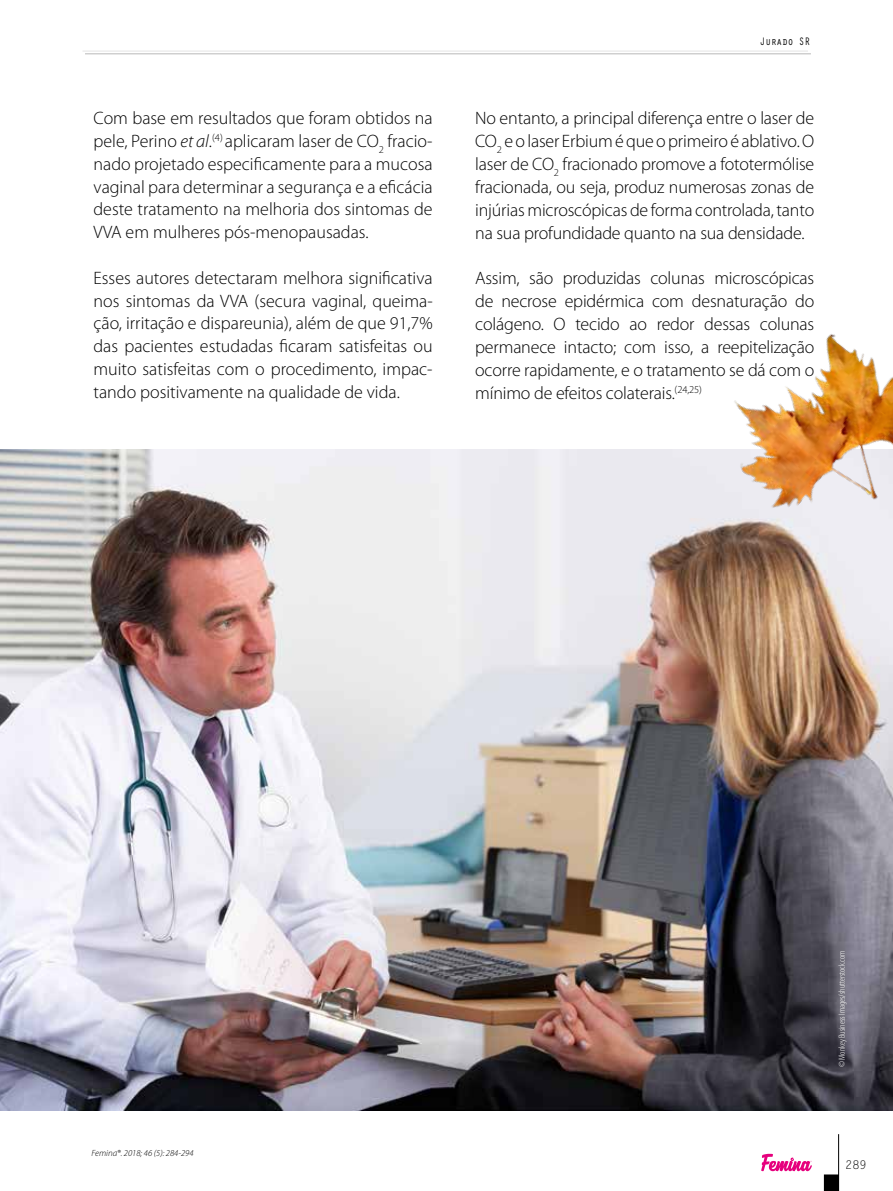
<style>
.page{position:relative;width:893px;height:1191px;background:#fff}
.page>*{position:absolute;margin:0;border:0;box-sizing:border-box;transform-origin:0 0}
.t1{font:300 18px/22.8px "Myriad Pro";letter-spacing:-.01em;color:#000;text-align:justify}
.t2{font:12px "Letter Gothic Std";color:#000}
.t3{font:11.25px "Orator Std";letter-spacing:-.02em;color:#000;scale:.85 1}
.t4{font:300 condensed 9px "Myriad Pro";color:#fff}
.t5{font:italic 300 9px "Myriad Pro";color:#000}
.s1{font-style:italic}
</style>
<div class="page">
<hr style="left:85px;top:53px;width:726px;height:2px;background:#000;opacity:.2">
<hr style="left:82px;top:50px;width:726px;height:2px;background:#ededed">
<img style="left:1px;top:449px;width:892px;height:661px">
<img style="left:692px;top:334px;width:201px;height:228px">
<hr style="left:838px;top:1134px;width:1px;height:57px;background:#000">
<svg style="left:824px;top:1174px;width:15px;height:17px"></svg>
<svg style="left:761px;top:1153px;width:51px;height:19px"></svg>
<p class="t1" style="left:94px;top:107px;width:341px">Com base em resultados que foram obtidos na pele, Perino <span class="s1">et al</span>.<sup>(4)</sup> aplicaram laser de CO<sub>2</sub> fracio&shy;nado projetado especificamente para a mucosa vaginal para determinar a segurança e a eficácia deste tratamento na melhoria dos sintomas de VVA em mulheres pós-menopausadas.</p>
<p class="t1" style="left:94px;top:267px;width:341px">Esses autores detectaram melhora significativa nos sintomas da VVA (secura vaginal, queima&shy;ção, irritação e dispareunia), além de que 91,7% das pacientes estudadas ficaram satisfeitas ou muito satisfeitas com o procedimento, impac&shy;tando positivamente na qualidade de vida.</p>
<p class="t3" style="left:760px;top:33px;width:60px">Jurado SR</p>
<p class="t1" style="left:475px;top:107px;width:341px">No entanto, a principal diferença entre o laser de CO<sub>2</sub> e o laser Erbium é que o primeiro é ablativo. O laser de CO<sub>2</sub> fracionado promove a fototermólise fracionada, ou seja, produz numerosas zonas de injúrias microscópicas de forma controlada, tanto na sua profundidade quanto na sua densidade.</p>
<p class="t1" style="left:475px;top:267px;width:341px">Assim, são produzidas colunas microscópicas de necrose epidérmica com desnaturação do colágeno. O tecido ao redor dessas colunas permanece intacto; com isso, a reepitelização ocorre rapidamente, e o tratamento se dá com o mínimo de efeitos colaterais.<sup>(24,25)</sup></p>
<p class="t5" style="left:92px;top:1148px;width:103px">Femina®. 2018; 46 (5): 284-294</p>
<p class="t4" style="left:837px;top:1067px;width:118px;rotate:-90deg">© Monkey Business Images/shutterstock.com</p>
<p class="t2" style="left:845px;top:1157px;width:23px">289</p>
</div>
